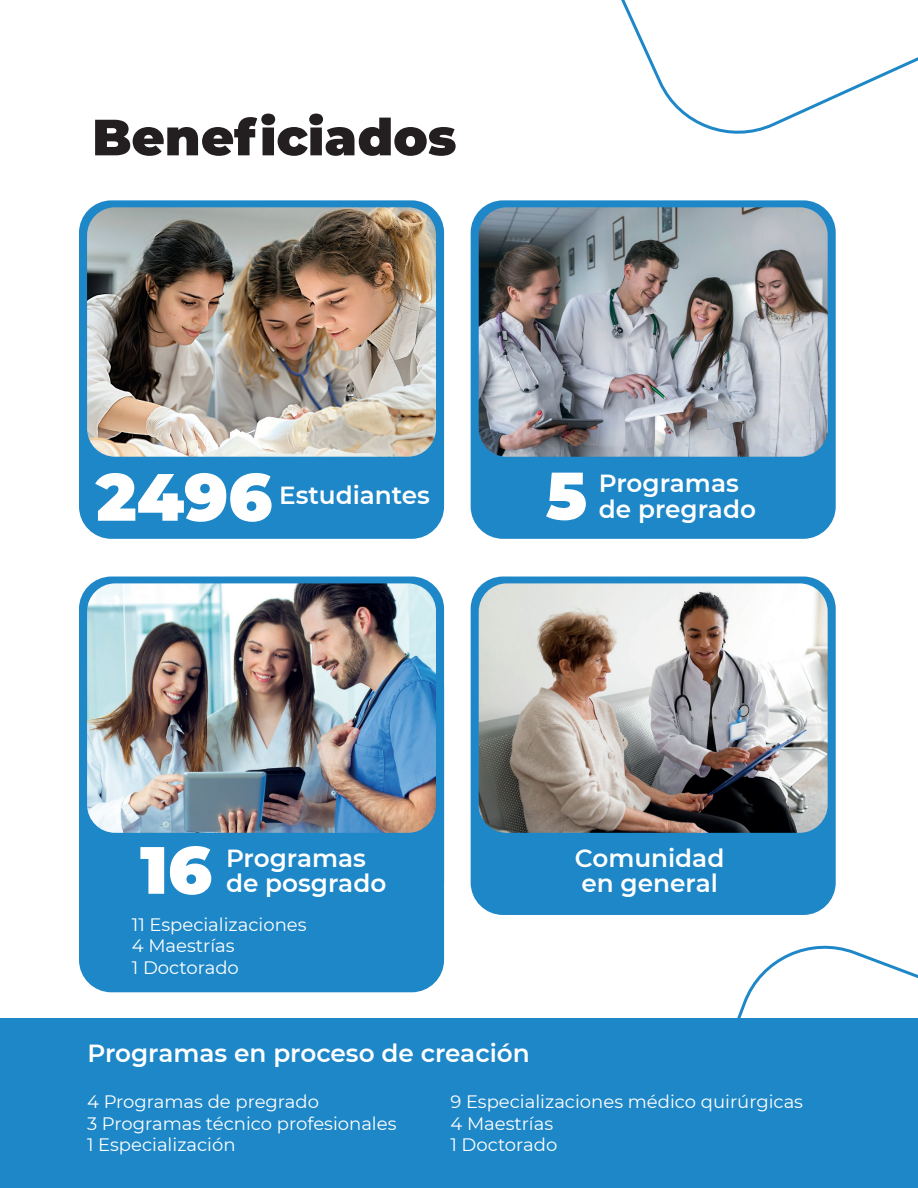
<style>
.page{position:relative;width:918px;height:1188px;background:#fff}
.page>*{position:absolute;margin:0;border:0;box-sizing:border-box;transform-origin:0 0}
.t1{font:900 66.75px "Montserrat";color:#fff}
.t2{font:900 50.85px "Montserrat";color:#231f20}
.t3{font:600 24.75px/25.5px "Montserrat";color:#fff}
.t4{font:18px/21.6px "Montserrat";color:#fff}
</style>
<div class="page">
<svg style="left:621px;top:0;width:297px;height:134px"></svg>
<svg style="left:737px;top:945px;width:181px;height:73px"></svg>
<div style="left:79px;top:200px;width:365px;height:339px;background:#1d87c8;border-radius:32px"></div>
<div style="left:471px;top:200px;width:365px;height:339px;background:#1d87c8;border-radius:32px"></div>
<div style="left:79px;top:577px;width:365px;height:338px;background:#1d87c8;border-radius:32px"></div>
<div style="left:79px;top:654px;width:365px;height:338px;background:#1d87c8;border-radius:32px"></div>
<div style="left:471px;top:577px;width:365px;height:338px;background:#1d87c8;border-radius:32px"></div>
<img style="left:479px;top:207px;width:349px;height:250px">
<img style="left:87px;top:583px;width:349px;height:250px">
<img style="left:479px;top:583px;width:349px;height:250px">
<img style="left:87px;top:207px;width:349px;height:250px">
<div style="left:0;top:1018px;width:918px;height:170px;background:#1d87c8"></div>
<h2 class="t2" style="left:92px;top:99px;width:366px">Beneficiados</h2>
<h1 class="t1" style="left:96px;top:447px;width:178px">2496</h1>
<h1 class="t1" style="left:546px;top:446px;width:43px">5</h1>
<h3 class="t3" style="left:599px;top:470px;width:159px">Programas de pregrado</h3>
<h3 class="t3" style="left:279px;top:481px;width:152px">Estudiantes</h3>
<h1 class="t1" style="left:140px;top:820px;width:74px">16</h1>
<h3 class="t3" style="left:226px;top:844px;width:162px">Programas de posgrado</h3>
<h3 class="t3" style="left:575px;top:844px;width:151px">Comunidad en general</h3>
<p class="t4" style="left:132px;top:913px;width:176px">11 Especializaciones<br>4 Maestrías<br>1 Doctorado</p>
<h3 class="t3" style="left:87px;top:1039px;width:444px">Programas en proceso de creación</h3>
<p class="t4" style="left:87px;top:1090px;width:311px">4 Programas de pregrado<br>3 Programas técnico profesionales<br>1 Especialización</p>
<p class="t4" style="left:450px;top:1090px;width:354px">9 Especializaciones médico quirúrgicas<br>4 Maestrías<br>1 Doctorado</p>
</div>
